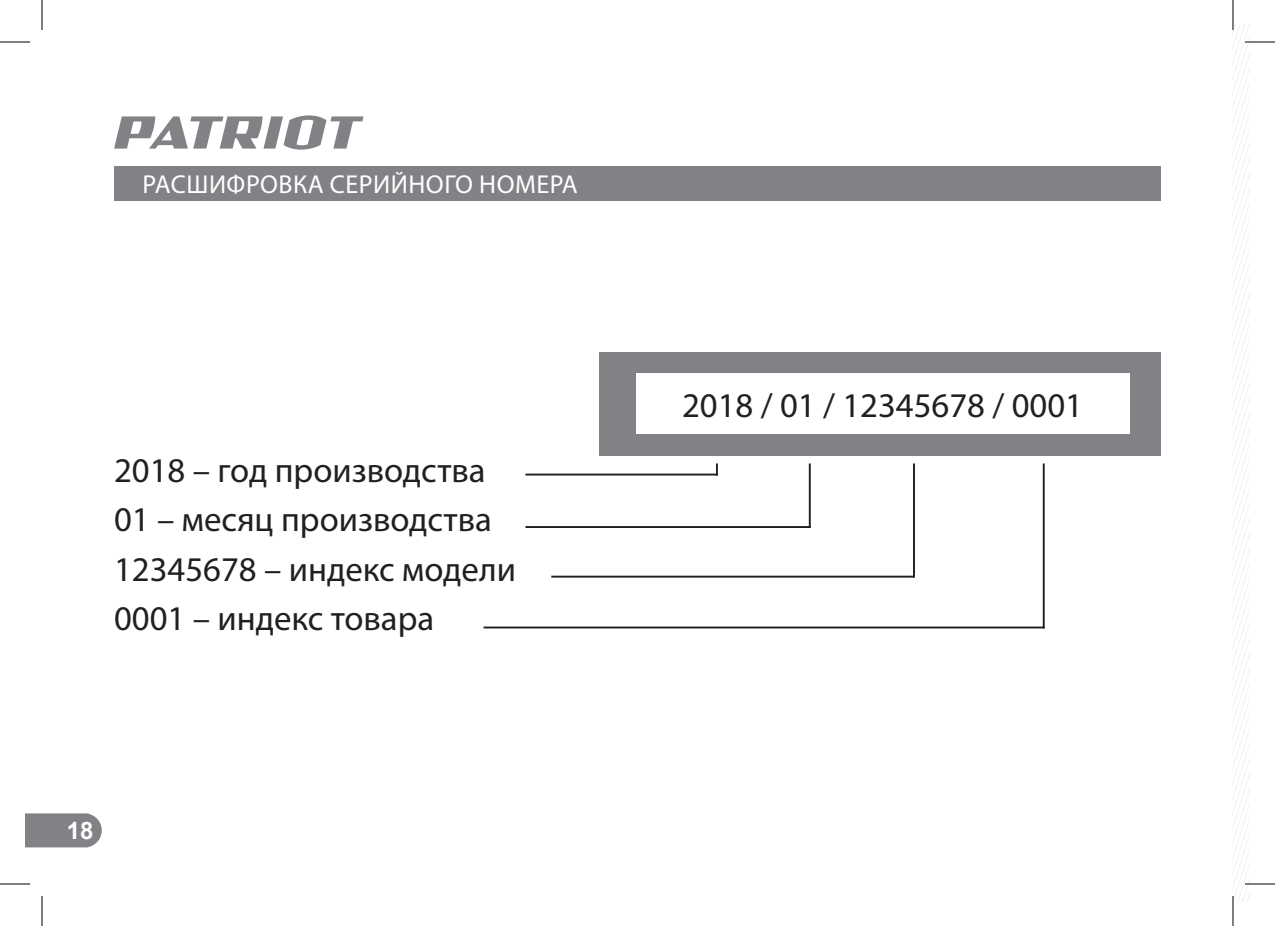
<style>
.page{position:relative;width:1275px;height:926px;background:#fff}
.page>*{position:absolute;margin:0;border:0;box-sizing:border-box;transform-origin:0 0}
.t1{font:34.8px/49.2px "Myriad Pro";color:#231f20}
.t2{font:26px "Myriad Pro";letter-spacing:.02em;color:#fff}
.t3{font:700 24px "Arial";color:#fff}
</style>
<div class="page">
<svg style="left:25px;top:813px;width:77px;height:34px;background:#87898c"></svg>
<svg style="left:114px;top:115px;width:249px;height:35px"></svg>
<div style="left:114px;top:166px;width:1047px;height:34px;background:#808285"></div>
<div style="left:600px;top:352px;width:561px;height:104px;background:#808285"></div>
<hr style="left:525px;top:474px;width:193px;height:1px;background:#231f20">
<hr style="left:525px;top:526px;width:285px;height:2px;background:#231f20">
<hr style="left:551px;top:576px;width:363px;height:2px;background:#231f20">
<hr style="left:483px;top:626px;width:561px;height:2px;background:#231f20">
<div style="left:636px;top:373px;width:493px;height:61px;background:#fff"></div>
<svg style="left:716px;top:463px;width:2px;height:11px"></svg>
<hr style="left:809px;top:463px;width:1px;height:65px;background:#231f20">
<hr style="left:913px;top:463px;width:2px;height:115px;background:#231f20">
<hr style="left:1042px;top:463px;width:2px;height:165px;background:#231f20">
<svg style="left:1233px;top:25px;width:17px;height:876px"></svg>
<hr style="left:1245px;top:41px;width:30px;height:2px;background:#fff">
<hr style="left:1245px;top:883px;width:30px;height:2px;background:#fff">
<hr style="left:1231px;top:0;width:3px;height:30px;background:#fff">
<hr style="left:1231px;top:896px;width:3px;height:30px;background:#fff">
<hr style="left:0;top:42px;width:30px;height:1px;background:#000">
<hr style="left:1245px;top:42px;width:30px;height:1px;background:#000">
<hr style="left:0;top:884px;width:30px;height:1px;background:#000">
<hr style="left:1245px;top:884px;width:30px;height:1px;background:#000">
<hr style="left:42px;top:0;width:1px;height:30px;background:#000">
<hr style="left:42px;top:896px;width:1px;height:30px;background:#000">
<hr style="left:1232px;top:0;width:1px;height:30px;background:#000">
<hr style="left:1232px;top:896px;width:1px;height:30px;background:#000">
<p class="t2" style="left:143px;top:168px;width:437px">РАСШИФРОВКА СЕРИЙНОГО НОМЕРА</p>
<p class="t1" style="left:114px;top:445px;width:403px">2018 – год производства<br>01 – месяц производства<br>12345678 – индекс модели<br>0001 – индекс товара</p>
<p class="t3" style="left:67px;top:815px;width:28px">18</p>
<p class="t1" style="left:682px;top:380px;width:402px">2018 / 01 / 12345678 / 0001</p>
</div>
